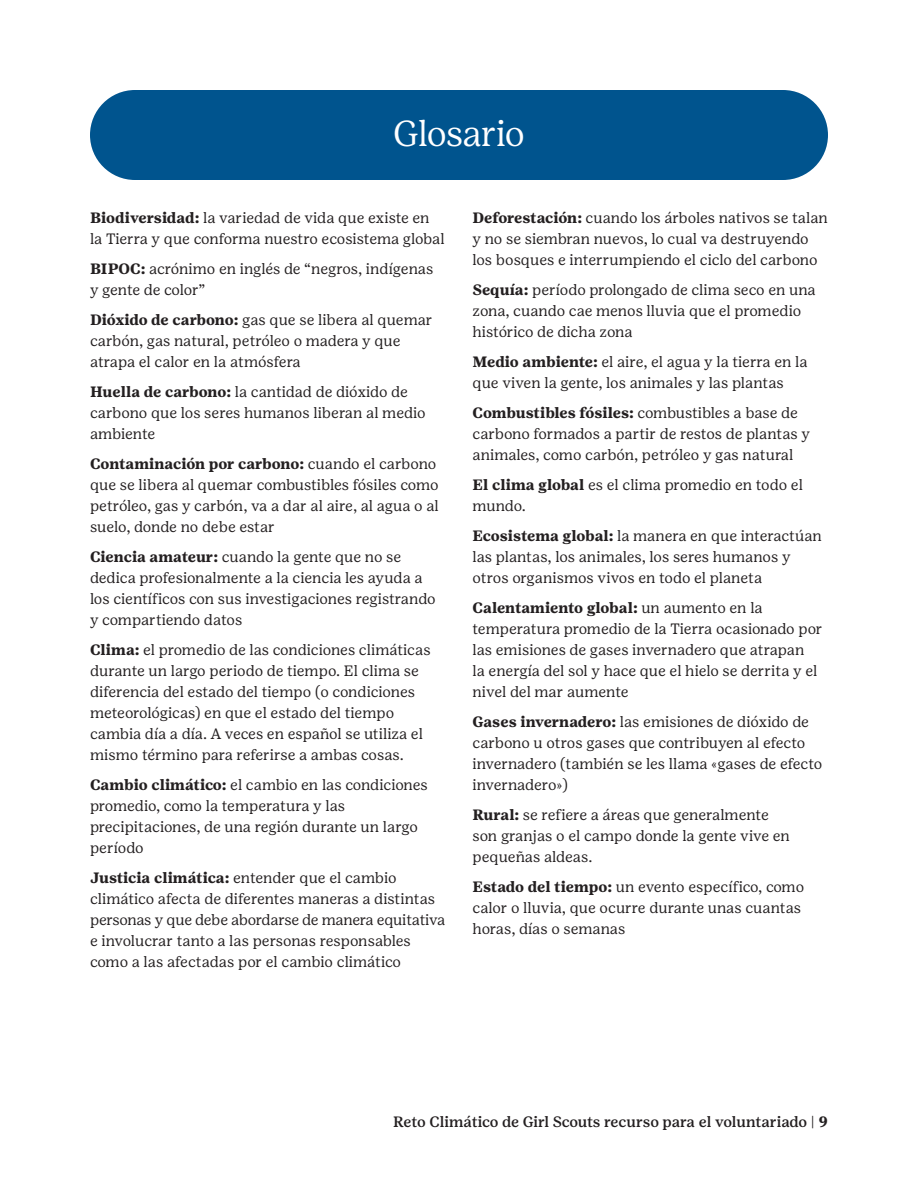
<style>
.page{position:relative;width:918px;height:1188px;background:#fff}
.page>*{position:absolute;margin:0;border:0;box-sizing:border-box;transform-origin:0 0}
.CSA_Sidebar_hed_24_2{font:300 36px "Girl Scout Display";color:#fff}
.Guide_-_Body_bold_le{font:15px/21px "Girl Scout Text";color:#231f20}
.Folio_flush_right{font:500 15px "Girl Scout Text";letter-spacing:-.015em;color:#231f20}
.Guide_-_body_copy{font:15px/21px "Girl Scout Text";letter-spacing:-.005em;color:#231f20}
.s1{font-weight:700}
</style>
<div class="page">
<div style="left:90px;top:90px;width:738px;height:90px;background:#00548e;border-radius:45px"></div>
<p class="CSA_Sidebar_hed_24_2" style="left:393px;top:113px;width:133px">Glosario</p>
<p class="Guide_-_Body_bold_le" style="left:90px;top:207px;width:356px"><span class="s1">Biodiversidad:</span> la variedad de vida que existe en la Tierra y que conforma nuestro ecosistema global</p>
<p class="Guide_-_Body_bold_le" style="left:90px;top:258px;width:345px"><span class="s1">BIPOC:</span> acrónimo en inglés de “negros, indígenas y gente de color”</p>
<p class="Guide_-_Body_bold_le" style="left:90px;top:309px;width:344px"><span class="s1">Dióxido de carbono:</span> gas que se libera al quemar carbón, gas natural, petróleo o madera y que atrapa el calor en la atmósfera</p>
<p class="Guide_-_Body_bold_le" style="left:90px;top:381px;width:337px"><span class="s1">Huella de carbono:</span> la cantidad de dióxido de carbono que los seres humanos liberan al medio ambiente</p>
<p class="Guide_-_Body_bold_le" style="left:90px;top:453px;width:350px"><span class="s1">Contaminación por carbono:</span> cuando el carbono que se libera al quemar combustibles fósiles como petróleo, gas y carbón, va a dar al aire, al agua o al suelo, donde no debe estar</p>
<p class="Guide_-_Body_bold_le" style="left:90px;top:546px;width:347px"><span class="s1">Ciencia amateur:</span> cuando la gente que no se dedica profesionalmente a la ciencia les ayuda a los científicos con sus investigaciones registrando y compartiendo datos</p>
<p class="Guide_-_Body_bold_le" style="left:90px;top:639px;width:342px"><span class="s1">Clima:</span> el promedio de las condiciones climáticas durante un largo periodo de tiempo. El clima se diferencia del estado del tiempo (o condiciones meteorológicas) en que el estado del tiempo cambia día a día. A veces en español se utiliza el mismo término para referirse a ambas cosas.</p>
<p class="Guide_-_Body_bold_le" style="left:90px;top:774px;width:339px"><span class="s1">Cambio climático:</span> el cambio en las condiciones promedio, como la temperatura y las precipitaciones, de una región durante un largo período</p>
<p class="Guide_-_Body_bold_le" style="left:90px;top:867px;width:357px"><span class="s1">Justicia climática:</span> entender que el cambio climático afecta de diferentes maneras a distintas personas y que debe abordarse de manera equitativa e involucrar tanto a las personas responsables como a las afectadas por el cambio climático</p>
<p class="Guide_-_Body_bold_le" style="left:472px;top:207px;width:357px"><span class="s1">Deforestación:</span> cuando los árboles nativos se talan y no se siembran nuevos, lo cual va destruyendo los bosques e interrumpiendo el ciclo del carbono</p>
<p class="Guide_-_Body_bold_le" style="left:472px;top:279px;width:345px"><span class="s1">Sequía:</span> período prolongado de clima seco en una zona, cuando cae menos lluvia que el promedio histórico de dicha zona</p>
<p class="Guide_-_Body_bold_le" style="left:472px;top:351px;width:337px"><span class="s1">Medio ambiente:</span> el aire, el agua y la tierra en la que viven la gente, los animales y las plantas</p>
<p class="Guide_-_Body_bold_le" style="left:472px;top:402px;width:339px"><span class="s1">Combustibles fósiles:</span> combustibles a base de carbono formados a partir de restos de plantas y animales, como carbón, petróleo y gas natural</p>
<p class="Guide_-_body_copy" style="left:472px;top:474px;width:332px"><span class="s1">El clima global</span> es el clima promedio en todo el mundo.</p>
<p class="Guide_-_Body_bold_le" style="left:472px;top:525px;width:351px"><span class="s1">Ecosistema global:</span> la manera en que interactúan las plantas, los animales, los seres humanos y otros organismos vivos en todo el planeta</p>
<p class="Guide_-_Body_bold_le" style="left:472px;top:597px;width:352px"><span class="s1">Calentamiento global:</span> un aumento en la temperatura promedio de la Tierra ocasionado por las emisiones de gases invernadero que atrapan<br>la energía del sol y hace que el hielo se derrita y el nivel del mar aumente</p>
<p class="Guide_-_Body_bold_le" style="left:472px;top:711px;width:351px"><span class="s1">Gases invernadero:</span> las emisiones de dióxido de carbono u otros gases que contribuyen al efecto invernadero (también se les llama «gases de efecto invernadero»)</p>
<p class="Guide_-_Body_bold_le" style="left:472px;top:804px;width:319px"><span class="s1">Rural:</span> se refiere a áreas que generalmente son granjas o el campo donde la gente vive en pequeñas aldeas.</p>
<p class="Guide_-_Body_bold_le" style="left:472px;top:876px;width:333px"><span class="s1">Estado del tiempo:</span> un evento específico, como calor o lluvia, que ocurre durante unas cuantas horas, días o semanas</p>
<p class="Folio_flush_right" style="left:393px;top:1113px;width:436px">Reto Climático de Girl Scouts recurso para el voluntariado | <span class="s1">9</span></p>
</div>
